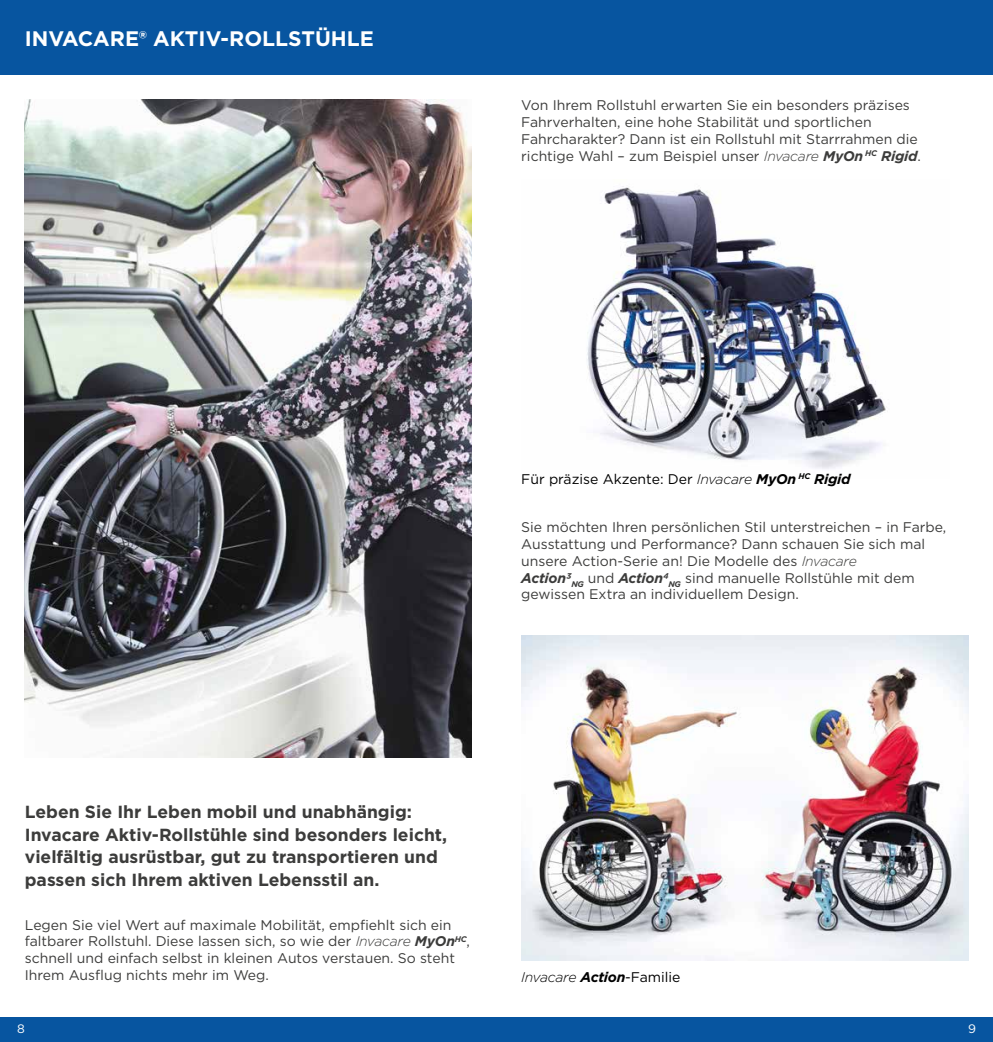
<style>
.page{position:relative;width:993px;height:1042px;background:#fff}
.page>*{position:absolute;margin:0;border:0;box-sizing:border-box;transform-origin:0 0}
.t1{font:700 21px "Gotham";color:#fff}
.t2{font:700 17.5px/22.8px "Gotham";color:#3c3c3b}
.t3{font:14px/16.8px "Gotham";color:#3c3c3b}
.t4{font:14px "Gotham";color:#000}
.t5{font:italic 300 14px "Gotham";letter-spacing:-.015em;color:#000}
.t6{font:12.25px "Gotham";color:#fff}
.s1{font-weight:300;font-style:italic}
.s2{font-weight:700;font-style:italic}
.s3{font-weight:700}
.s4{font-weight:400;font-style:normal}
</style>
<div class="page">
<div style="left:0;top:1017px;width:992px;height:25px;background:#0755a0"></div>
<div style="left:0;top:0;width:992px;height:74px;background:#0755a0"></div>
<img style="left:25px;top:99px;width:446px;height:658px">
<img style="left:587px;top:186px;width:299px;height:283px">
<img style="left:521px;top:635px;width:446px;height:325px">
<h1 class="t1" style="left:25px;top:25px;width:350px">INVACARE® AKTIV-ROLLSTÜHLE</h1>
<p class="t3" style="left:521px;top:97px;width:401px">Von Ihrem Rollstuhl erwarten Sie ein besonders präzises Fahrverhalten, eine hohe Stabilität und sportlichen Fahrcharakter? Dann ist ein Rollstuhl mit Starrrahmen die richtige Wahl – zum Beispiel unser <span class="s1">Invacare</span> <span class="s2">MyOn</span> <sup>HC</sup> <span class="s2">Rigid</span>.</p>
<p class="t4" style="left:521px;top:470px;width:331px">Für präzise Akzente: Der <span class="s1">Invacare</span> <span class="s2">MyOn</span> <sup>HC</sup> <span class="s2">Rigid</span></p>
<p class="t3" style="left:521px;top:518px;width:426px">Sie möchten Ihren persönlichen Stil unterstreichen – in Farbe, Ausstattung und Performance? Dann schauen Sie sich mal unsere Action-Serie an! Die Modelle des <span class="s1">Invacare<br></span><span class="s2">Action3</span><sub>NG</sub> und <span class="s2">Action4</span><sub>NG</sub> sind manuelle Rollstühle mit dem gewissen Extra an individuellem Design.</p>
<p class="t2" style="left:25px;top:800px;width:424px">Leben Sie Ihr Leben mobil und unabhängig:<br>Invacare Aktiv-Rollstühle sind besonders leicht, vielfältig ausrüstbar, gut zu transportieren und passen sich Ihrem aktiven Lebensstil an.</p>
<p class="t3" style="left:25px;top:916px;width:446px">Legen Sie viel Wert auf maximale Mobilität, empfiehlt sich ein faltbarer Rollstuhl. Diese lassen sich, so wie der <span class="s1">Invacare</span> <span class="s2">MyOn</span><sup>HC</sup>, schnell und einfach selbst in kleinen Autos verstauen. So steht Ihrem Ausflug nichts mehr im Weg.</p>
<p class="t5" style="left:521px;top:968px;width:161px">Invacare <span class="s3">Action</span><span class="s4">-Familie</span></p>
<p class="t6" style="left:17px;top:1021px;width:9px">8</p>
<p class="t6" style="left:967px;top:1021px;width:9px">9</p>
</div>
